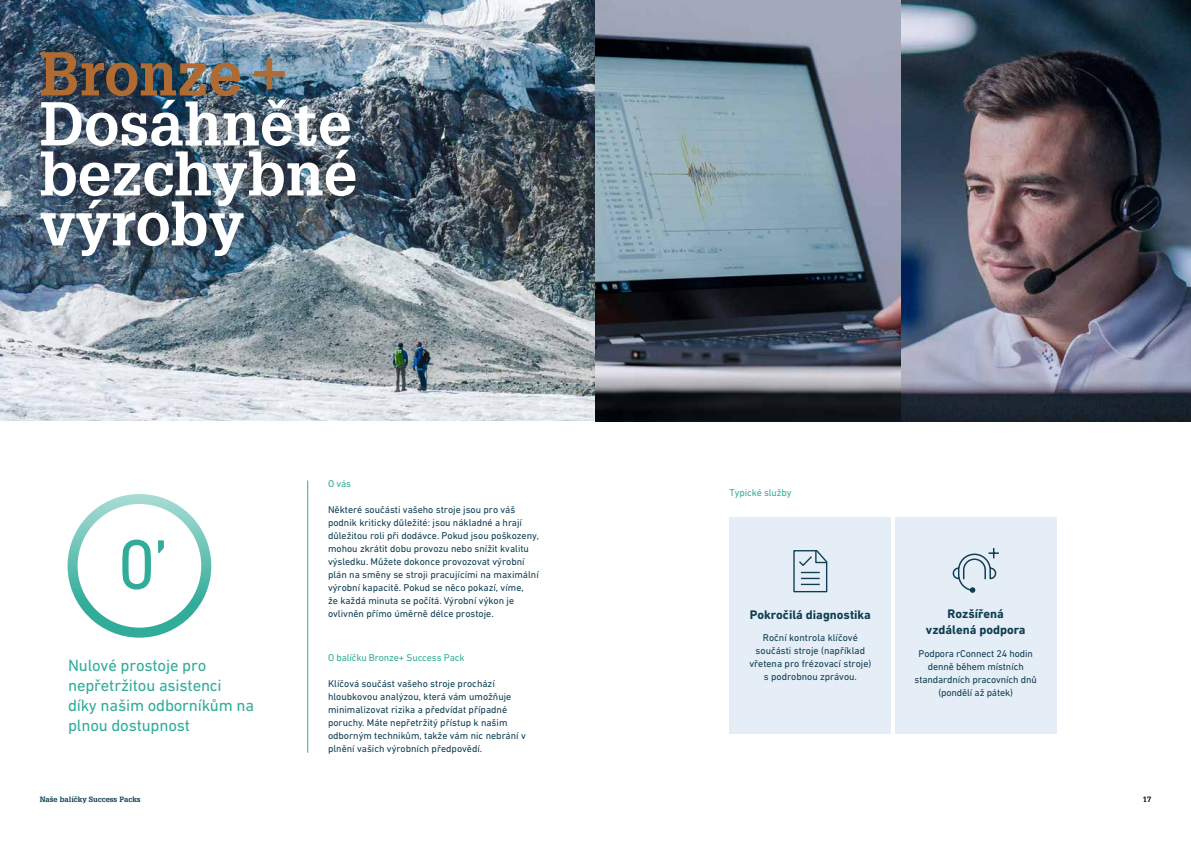
<style>
.page{position:relative;width:1191px;height:842px;background:#fff}
.page>*{position:absolute;margin:0;border:0;box-sizing:border-box;transform-origin:0 0}
.t1{font:71.2px "DIN Next W1 G";color:#31ac99}
.t2{font:700 60.4px/50px "Glypha LT Pro";color:#fff;text-align:justify}
.t3{font:700 60.4px "Glypha LT Pro";color:#af6b32}
.t4{font:16.7px/20px "DIN Next W1 G";letter-spacing:-.01em;color:#31ac99}
.t5{font:700 12.7px/15.2px "DIN Next W1 G";color:#0e3d51;text-align:center}
.t6{font:10px/13px "DIN Next W1 G";color:#0e3d51;text-align:center}
.t7{font:10px "DIN Next W1 G";letter-spacing:-.01em;color:#31ac99}
.t8{font:10px "DIN Next W1 G";letter-spacing:-.01em;color:#31ad99}
.t9{font:700 7.5px "Glypha LT Pro";color:#0e3d51}
.t10{font:700 7.5px "Glypha LT Pro";color:#000}
.s1{color:#31ad99}
.s2{color:#31ac99}
.s3{color:#0d3d51}
</style>
<div class="page">
<hr style="left:307px;top:480px;width:1px;height:273px;background:#31ac99">
<img style="left:0;top:0;width:1191px;height:421px">
<div style="left:895px;top:517px;width:161px;height:217px;background:#e5edf7"></div>
<div style="left:729px;top:517px;width:162px;height:217px;background:#e5edf7"></div>
<svg style="left:793px;top:550px;width:35px;height:43px"></svg>
<svg style="left:952px;top:548px;width:47px;height:45px"></svg>
<div style="left:68px;top:494px;width:143px;height:144px;border:10px solid #31ac99;border-radius:50%"></div>
<h2 class="t3" style="left:40px;top:37px;width:251px">Bronze+</h2>
<h2 class="t2" style="left:40px;top:97px;width:319px">Dosáhněte bezchybné výroby</h2>
<h1 class="t1" style="left:117px;top:523px;width:53px">0’</h1>
<h3 class="t4" style="left:68px;top:655px;width:187px">Nulové prostoje pro nepřetržitou asistenci díky našim odborníkům na plnou dostupnost</h3>
<p class="t7" style="left:328px;top:478px;width:25px">O vás</p>
<p class="t6" style="left:328px;top:503px;width:213px;text-align:left">Některé součásti vašeho stroje jsou pro váš podnik kriticky důležité: jsou nákladné a hrají důležitou roli při dodávce. Pokud jsou poškozeny, mohou zkrátit dobu provozu nebo snížit kvalitu výsledku. Můžete dokonce provozovat výrobní plán na směny se stroji pracujícími na maximální výrobní kapacitě. Pokud se něco pokazí, víme,<br>že každá minuta se počítá. Výrobní výkon je ovlivněn přímo úměrně délce prostoje.</p>
<p class="t7" style="left:328px;top:652px;width:138px">O balíčku Bronze+ <span class="s1">Success Pack</span></p>
<p class="t6" style="left:328px;top:677px;width:199px;text-align:left">Klíčová součást vašeho stroje prochází hloubkovou analýzou, která vám umožňuje minimalizovat rizika a předvídat případné poruchy. Máte nepřetržitý přístup k našim odborným technikům, takže vám nic nebrání v plnění vašich výrobních předpovědí.</p>
<p class="t8" style="left:729px;top:487px;width:63px">Typické <span class="s2">služby</span></p>
<p class="t5" style="left:749px;top:606px;width:123px">Pokročilá diagnostika</p>
<p class="t6" style="left:749px;top:631px;width:123px">Roční kontrola klíčové součásti stroje (například vřetena pro frézovací stroje) s podrobnou zprávou.</p>
<p class="t5" style="left:926px;top:606px;width:101px">Rozšířená vzdálená podpora</p>
<p class="t6" style="left:914px;top:647px;width:124px">Podpora rConnect 24 hodin denně během místních standardních pracovních dnů (pondělí až pátek)</p>
<p class="t9" style="left:40px;top:795px;width:103px">Naše balíčky Success Pack<span class="s3">s</span></p>
<p class="t10" style="left:1143px;top:795px;width:10px">17</p>
</div>
